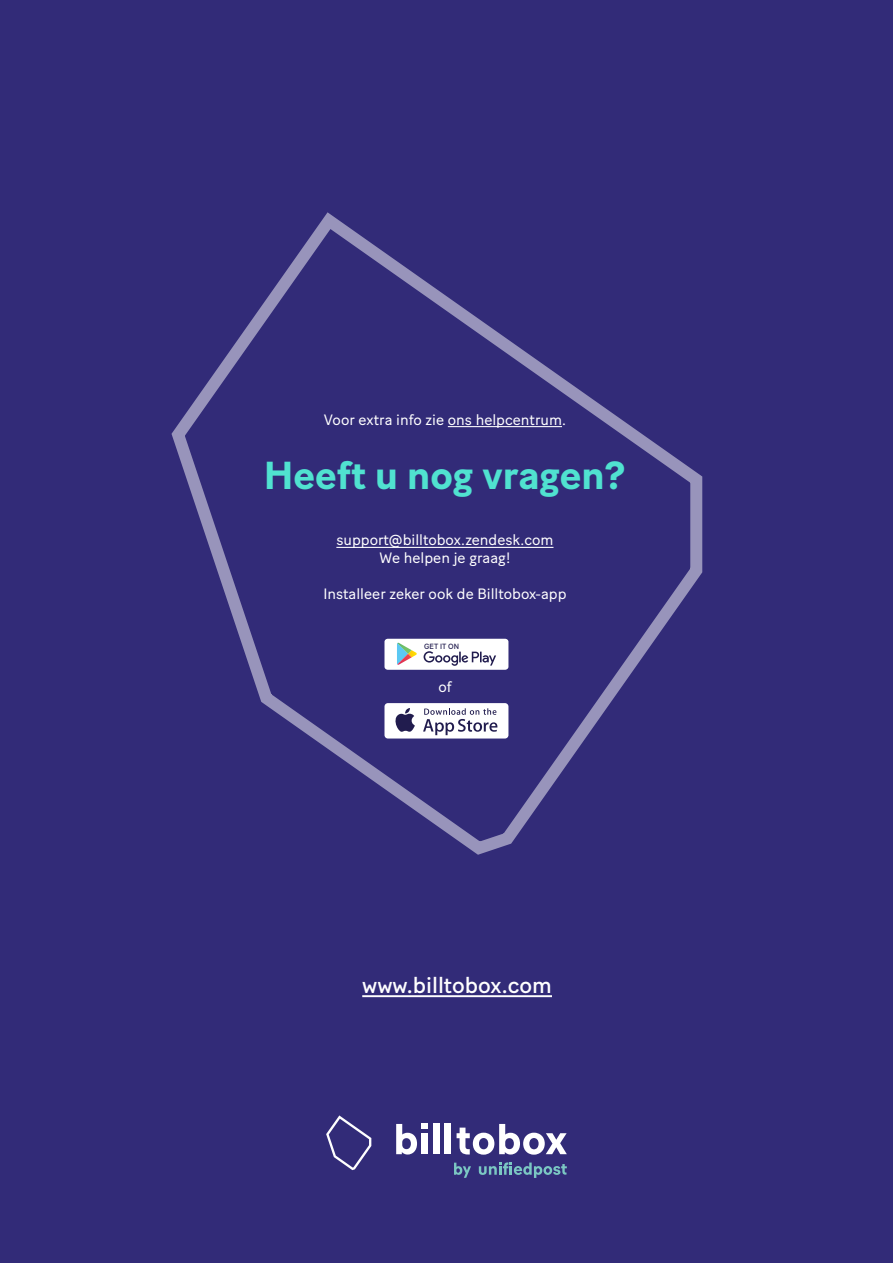
<style>
.page{position:relative;width:893px;height:1263px;background:#322b78}
.page>*{position:absolute;margin:0;border:0;box-sizing:border-box;transform-origin:0 0}
.t1{font:700 39px "Baton Turbo";color:#50e2d0}
.t2{font:22.5px "Baton Turbo";color:#fff}
.t3{font:15px/18px "Baton Turbo";color:#fff;text-align:center}
.t4{font:7.5px "Baton Turbo";color:#211c4e}
</style>
<div class="page">
<svg style="left:171px;top:212px;width:532px;height:643px"></svg>
<svg style="left:454px;top:1163px;width:17px;height:15px"></svg>
<svg style="left:479px;top:1162px;width:88px;height:16px"></svg>
<div style="left:433px;top:1123px;width:6px;height:31px;background:#fff"></div>
<div style="left:445px;top:1123px;width:6px;height:31px;background:#fff"></div>
<svg style="left:457px;top:1124px;width:110px;height:31px"></svg>
<svg style="left:396px;top:1123px;width:31px;height:31px"></svg>
<svg style="left:326px;top:1115px;width:45px;height:55px"></svg>
<hr style="left:362px;top:995px;width:190px;height:2px;background:#fff">
<hr style="left:448px;top:426px;width:114px;height:1px;background:#fff">
<hr style="left:336px;top:547px;width:217px;height:1px;background:#fff">
<div style="left:384px;top:639px;width:124px;height:31px;background:#fff;border-radius:3px"></div>
<svg style="left:424px;top:651px;width:72px;height:15px"></svg>
<svg style="left:397px;top:643px;width:20px;height:22px"></svg>
<div style="left:384px;top:703px;width:124px;height:35px;background:#fff;border-radius:4px"></div>
<svg style="left:395px;top:708px;width:20px;height:24px"></svg>
<svg style="left:423px;top:708px;width:74px;height:27px"></svg>
<p class="t3" style="left:324px;top:409px;width:243px">Voor extra info zie ons helpcentrum.</p>
<h1 class="t1" style="left:264px;top:446px;width:363px">Heeft u nog vragen?</h1>
<p class="t3" style="left:336px;top:530px;width:219px">support@billtobox.zendesk.com<br>We helpen je graag!</p>
<p class="t3" style="left:323px;top:584px;width:245px">Installeer zeker ook de Billtobox-app</p>
<p class="t4" style="left:424px;top:640px;width:36px">GET IT ON</p>
<p class="t3" style="left:438px;top:677px;width:15px">of</p>
<h2 class="t2" style="left:362px;top:968px;width:191px">www.billtobox.com</h2>
</div>
